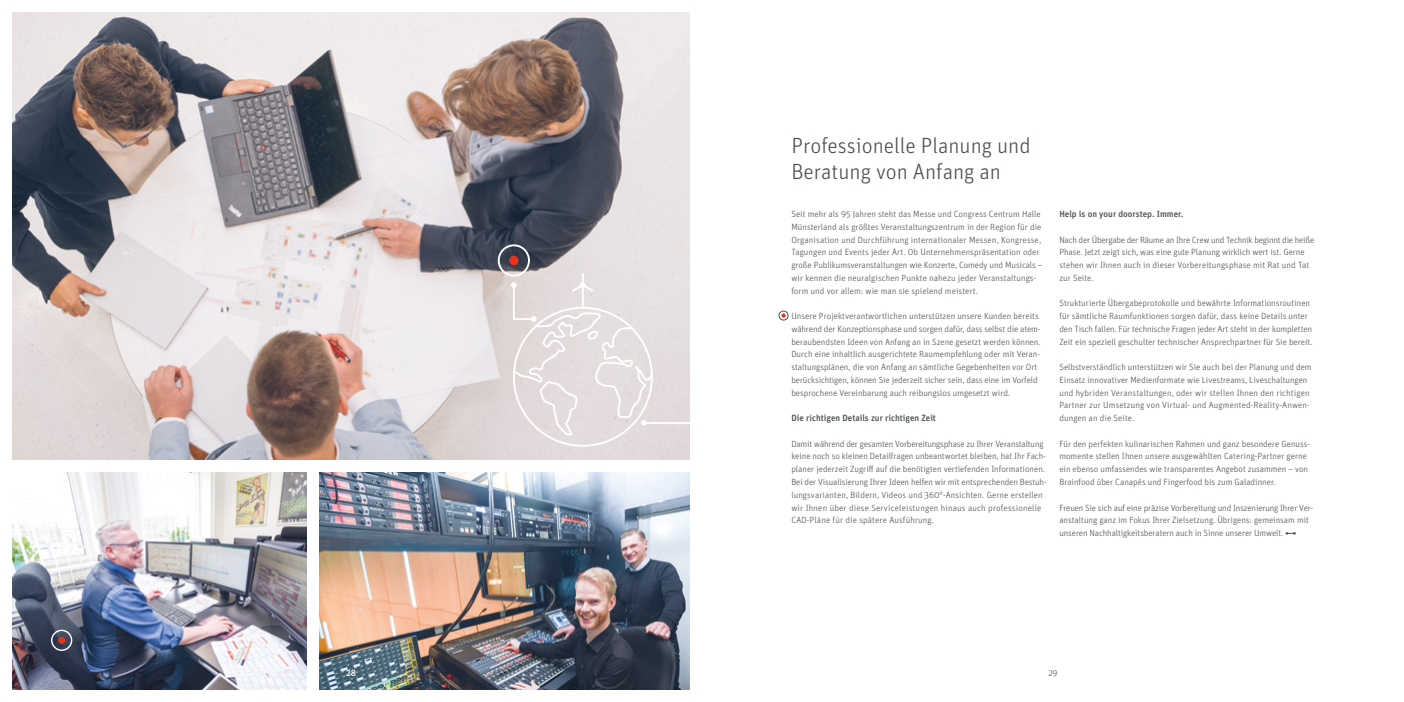
<style>
.page{position:relative;width:1404px;height:702px;background:#fff}
.page>*{position:absolute;margin:0;border:0;box-sizing:border-box;transform-origin:0 0}
.t1{font:300 22px/25.5px "Unit OT";color:#4c5250}
.t2{font:300 9px/12.8px "Unit OT";color:#4c5250}
.t3{font:500 9px "Unit OT";color:#4c5250}
.t4{font:500 9px "Unit OT";color:#fff}
</style>
<div class="page">
<img style="left:13px;top:13px;width:676px;height:446px">
<img style="left:13px;top:472px;width:293px;height:217px">
<img style="left:319px;top:472px;width:370px;height:217px">
<div style="left:51px;top:629px;width:21px;height:22px;border:1px solid #fff;border-radius:50%"></div>
<div style="left:58px;top:636px;width:7px;height:7px;background:#e6331c;border-radius:50%"></div>
<svg style="left:781px;top:313px;width:4px;height:4px"></svg>
<div style="left:778px;top:310px;width:10px;height:10px;border:1px solid #4c5250;border-radius:50%"></div>
<div style="left:509px;top:256px;width:9px;height:9px;background:#e6331c;border-radius:50%"></div>
<div style="left:497px;top:244px;width:33px;height:32px;border:2px solid #fff;border-radius:50%"></div>
<hr style="left:644px;top:422px;width:59px;height:2px;background:#fff">
<svg style="left:511px;top:274px;width:142px;height:162px;background:#e6dfdf"></svg>
<svg style="left:1285px;top:532px;width:10px;height:2px"></svg>
<h1 class="t1" style="left:791px;top:133px;width:241px">Professionelle Planung und<br>Beratung von Anfang an</h1>
<p class="t2" style="left:791px;top:207px;width:252px">Seit mehr als 95 Jahren steht das Messe und Congress Centrum Halle Münsterland als größtes Veranstaltungszentrum in der Region für die Organisation und Durchführung internationaler Messen, Kongresse, Tagungen und Events jeder Art. Ob Unternehmenspräsentation oder große Publikumsveranstaltungen wie Konzerte, Comedy und Musicals – wir kennen die neuralgischen Punkte nahezu jeder Veranstaltungs&shy;form und vor allem: wie man sie spielend meistert.</p>
<p class="t2" style="left:791px;top:309px;width:251px">Unsere Projektverantwortlichen unterstützen unsere Kunden bereits während der Konzeptionsphase und sorgen dafür, dass selbst die atem&shy;beraubendsten Ideen von Anfang an in Szene gesetzt werden können.<br>Durch eine inhaltlich ausgerichtete Raumempfehlung oder mit Veran&shy;staltungsplänen, die von Anfang an sämtliche Gegebenheiten vor Ort berücksichtigen, können Sie jederzeit sicher sein, dass eine im Vorfeld besprochene Vereinbarung auch reibungslos umgesetzt wird.</p>
<p class="t3" style="left:791px;top:412px;width:146px">Die richtigen Details zur richtigen Zeit</p>
<p class="t2" style="left:791px;top:437px;width:257px">Damit während der gesamten Vorbereitungsphase zu Ihrer Veranstaltung keine noch so kleinen Detailfragen unbeantwortet bleiben, hat Ihr Fach&shy;planer jederzeit Zugriff auf die benötigten vertiefenden Informationen.<br>Bei der Visualisierung Ihrer Ideen helfen wir mit entsprechenden Bestuh&shy;lungsvarianten, Bildern, Videos und 360°-Ansichten. Gerne erstellen wir Ihnen über diese Serviceleistungen hinaus auch professionelle CAD-Pläne für die spätere Ausführung.</p>
<p class="t3" style="left:1059px;top:208px;width:126px">Help is on your doorstep. Immer.</p>
<p class="t2" style="left:1059px;top:233px;width:256px">Nach der Übergabe der Räume an Ihre Crew und Technik beginnt die heiße Phase. Jetzt zeigt sich, was eine gute Planung wirklich wert ist. Gerne stehen wir Ihnen auch in dieser Vorbereitungsphase mit Rat und Tat zur Seite.</p>
<p class="t2" style="left:1059px;top:297px;width:255px">Strukturierte Übergabeprotokolle und bewährte Informationsroutinen für sämtliche Raumfunktionen sorgen dafür, dass keine Details unter den Tisch fallen. Für technische Fragen jeder Art steht in der kompletten Zeit ein speziell geschulter technischer Ansprechpartner für Sie bereit.</p>
<p class="t2" style="left:1059px;top:360px;width:254px">Selbstverständlich unterstützen wir Sie auch bei der Planung und dem Einsatz innovativer Medienformate wie Livestreams, Liveschaltungen und hybriden Veranstaltungen, oder wir stellen Ihnen den richtigen Partner zur Umsetzung von Virtual- und Augmented-Reality-Anwen&shy;dungen an die Seite.</p>
<p class="t2" style="left:1059px;top:437px;width:252px">Für den perfekten kulinarischen Rahmen und ganz besondere Genuss&shy;momente stellen Ihnen unsere ausgewählten Catering-Partner gerne ein ebenso umfassendes wie transparentes Angebot zusammen – von Brainfood über Canapés und Fingerfood bis zum Galadinner.</p>
<p class="t2" style="left:1059px;top:501px;width:255px">Freuen Sie sich auf eine präzise Vorbereitung und Inszenierung Ihrer Ver&shy;anstaltung ganz im Fokus Ihrer Zielsetzung. Übrigens: gemeinsam mit unseren Nachhaltigkeitsberatern auch in Sinne unserer Umwelt.</p>
<p class="t4" style="left:346px;top:667px;width:11px">28</p>
<p class="t2" style="left:1048px;top:667px;width:11px">29</p>
</div>
